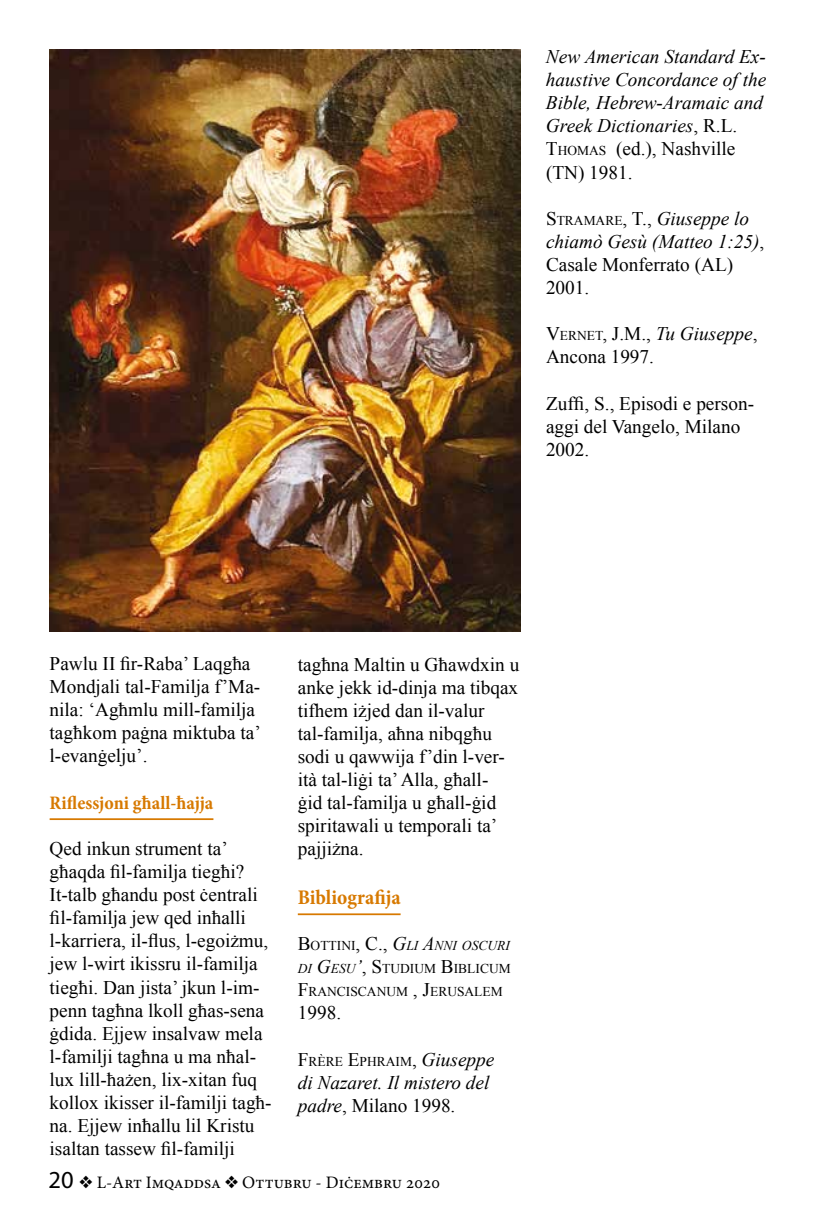
<style>
.page{position:relative;width:819px;height:1216px;background:#fff}
.page>*{position:absolute;margin:0;border:0;box-sizing:border-box;transform-origin:0 0}
.t1{font:700 condensed 21px "Minion Pro";color:#d77900}
.t2{font:19.25px/23.1px "Times New Roman";color:#000}
.t3{font:italic 19.25px/23.1px "Times New Roman";color:#000}
.t4{font:700 condensed 19.25px "Minion Pro";color:#d77900}
.t5{font:19.25px "Times New Roman";color:#000}
.t6{font:17.5px "Minion Pro";color:#000}
.t7{font:13.47px/23.1px "Times New Roman";color:#000;text-align:justify}
.s1{font-style:normal}
.s2{font-style:normal;font-size:13.47px}
.s3{font-style:inherit}
.s4{font-size:13.47px}
.s5{font-style:italic}
.s6{font-size:19.25px}
.s7{font-style:italic;font-size:19.25px}
.s8{font-family:"Myriad Pro";font-size:24.5px}
</style>
<div class="page">
<hr style="left:50px;top:818px;width:163px;height:2px;background:#d77900">
<hr style="left:298px;top:913px;width:102px;height:2px;background:#d77900">
<img style="left:50px;top:50px;width:470px;height:581px">
<p class="t3" style="left:546px;top:45px;width:222px">New American Standard Ex&shy;haustive Concordance of the<br>Bible, Hebrew-Aramaic and<br>Greek Dictionaries<span class="s1">,</span> <span class="s1">R.L.<br>T</span><span class="s2">HOMAS</span> <span class="s1">(ed.), Nashville (TN) 1981.</span></p>
<p class="t3" style="left:546px;top:206px;width:220px"><span class="s1">S</span><span class="s2">TRAMARE</span><span class="s1">, T.</span><span class="s1">,</span> Giuseppe lo chiamò Gesù (Matteo 1:25)<span class="s1">,<br>Casale Monferrato (AL)<br>2001.</span></p>
<p class="t2" style="left:546px;top:322px;width:213px"><span class="s3">V</span><span class="s4">ERNET</span><span class="s3">, J.M.</span>, <span class="s5">Tu Giuseppe</span>,<br>Ancona 1997.</p>
<p class="t2" style="left:546px;top:391px;width:209px">Zuffi, S., Episodi e person&shy;aggi del Vangelo, Milano<br>2002.</p>
<p class="t2" style="left:50px;top:651px;width:213px">Pawlu II fir-Raba’ Laqgħa<br>Mondjali tal-Familja f’Ma&shy;nila: ‘Agħmlu mill-familja tagħkom paġna miktuba ta’ l-evanġelju’.</p>
<p class="t4" style="left:50px;top:789px;width:165px">Riflessjoni għall-ħajja</p>
<p class="t2" style="left:50px;top:836px;width:223px">Qed inkun strument ta’ għaqda fil-familja tiegħi?<br>It-talb għandu post ċentrali fil-familja jew qed inħalli l-karriera, il-flus, l-egoiżmu, jew l-wirt ikissru il-familja tiegħi. Dan jista’ jkun l-im&shy;penn tagħna lkoll għas-sena ġdida. Ejjew insalvaw mela l-familji tagħna u ma nħal&shy;lux lill-ħażen, lix-xitan fuq kollox ikisser il-familji tagħ&shy;na. Ejjew inħallu lil Kristu isaltan tassew fil-familji</p>
<p class="t2" style="left:298px;top:652px;width:223px">tagħna Maltin u Għawdxin u anke jekk id-dinja ma tibqax tifhem iżjed dan il-valur tal-familja, aħna nibqgħu sodi u qawwija f’din l-ver&shy;ità tal-liġi ta’ Alla, għall-<br>ġid tal-familja u għall-ġid spiritawali u temporali ta’ pajjiżna.</p>
<p class="t1" style="left:298px;top:882px;width:104px">Bibliografija</p>
<p class="t7" style="left:298px;top:933px;width:214px"><span class="s6">B</span>OTTINI<span class="s6">, C.,</span> <span class="s7">G</span><span class="s5">LI</span> <span class="s7">A</span><span class="s5">NNI OSCURI DI</span> <span class="s7">G</span><span class="s5">ESU</span><span class="s7">’</span><span class="s6">, S</span>TUDIUM <span class="s6">B</span>IBLICUM <span class="s6">F</span>RANCISCANUM <span class="s6">, J</span>ERUSALEM</p>
<p class="t5" style="left:298px;top:999px;width:45px">1998.</p>
<p class="t7" style="left:298px;top:1049px;width:198px"><span class="s6">F</span>RÈRE <span class="s6">E</span>PHRAIM<span class="s6">,</span> <span class="s7">Giuseppe</span></p>
<p class="t3" style="left:298px;top:1070px;width:193px">di Nazaret. Il mistero del padre<span class="s1">, Milano 1998.</span></p>
<p class="t6" style="left:48px;top:1170px;width:393px"><span class="s8">20</span> ❖ L-Art Imqaddsa ❖ Ottubru - Diċembru 2020</p>
</div>
